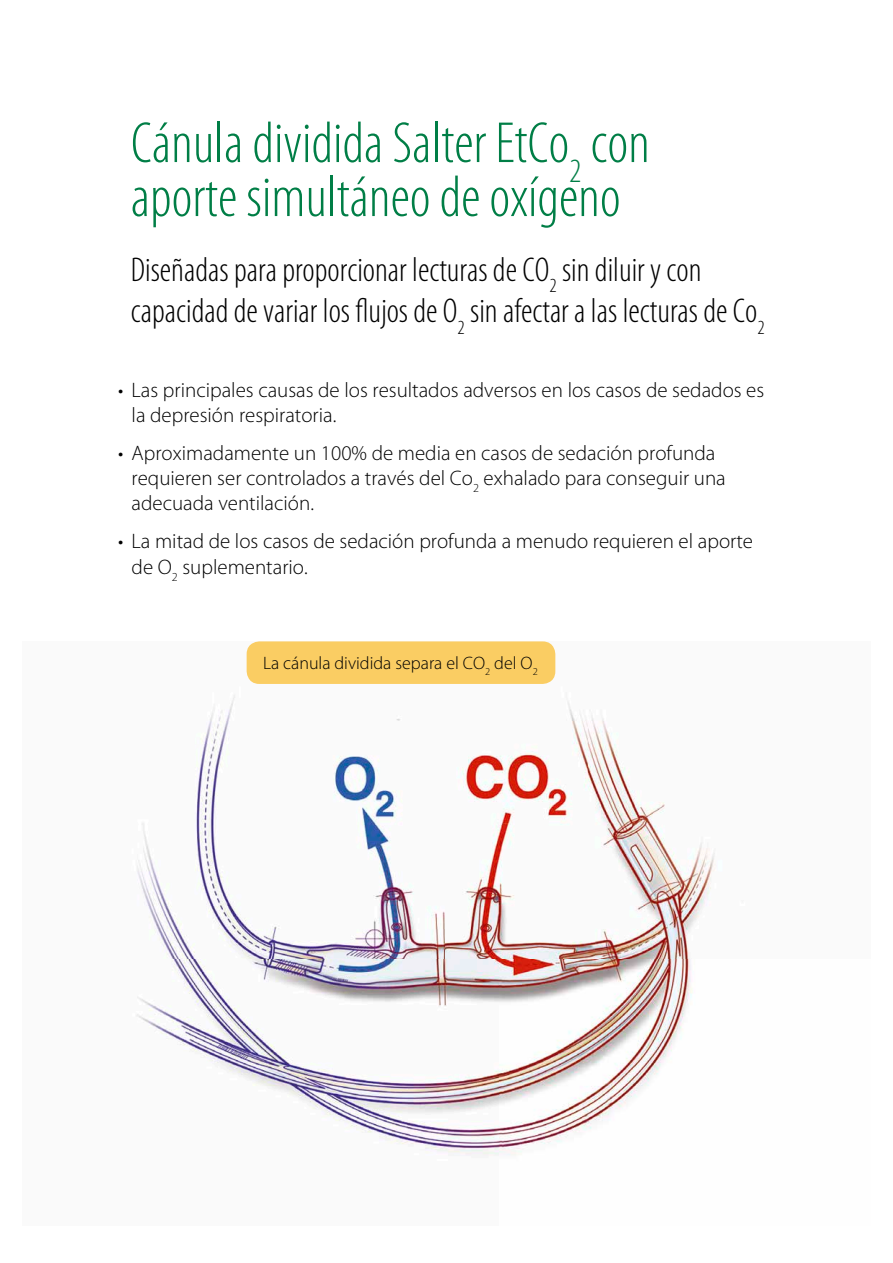
<style>
.page{position:relative;width:893px;height:1263px;background:#fff}
.page>*{position:absolute;margin:0;border:0;box-sizing:border-box;transform-origin:0 0}
.t1{font:300 condensed 58.5px/54px "Myriad Pro";color:#007e46}
.t2{font:300 condensed 34.5px/41.4px "Myriad Pro";color:#000}
.t3{font:300 21px/25.2px "Myriad Pro";color:#000}
.t4{font:300 18px "Myriad Pro";color:#000}
</style>
<div class="page">
<img style="left:136px;top:641px;width:579px;height:515px">
<div style="left:247px;top:641px;width:308px;height:43px;background:#facd63;border-radius:13px"></div>
<h1 class="t1" style="left:131px;top:115px;width:521px">Cánula dividida Salter EtCo<sub>2</sub> con aporte simultáneo de oxígeno</h1>
<h2 class="t2" style="left:131px;top:249px;width:635px">Diseñadas para proporcionar lecturas de CO<sub>2</sub> sin diluir y con capacidad de variar los flujos de O<sub>2</sub> sin afectar a las lecturas de Co<sub>2</sub></h2>
<p class="t3" style="left:132px;top:377px;width:634px;text-indent:-14px">• Las principales causas de los resultados adversos en los casos de sedados es la depresión respiratoria.</p>
<p class="t3" style="left:132px;top:440px;width:596px;text-indent:-14px">• Aproximadamente un 100% de media en casos de sedación profunda requieren ser controlados a través del Co<sub>2</sub> exhalado para conseguir una adecuada ventilación.</p>
<p class="t3" style="left:132px;top:529px;width:623px;text-indent:-14px">• La mitad de los casos de sedación profunda a menudo requieren el aporte de O<sub>2</sub> suplementario.</p>
<p class="t4" style="left:263px;top:653px;width:276px">La cánula dividida separa el CO<sub>2</sub> del O<sub>2</sub></p>
</div>
